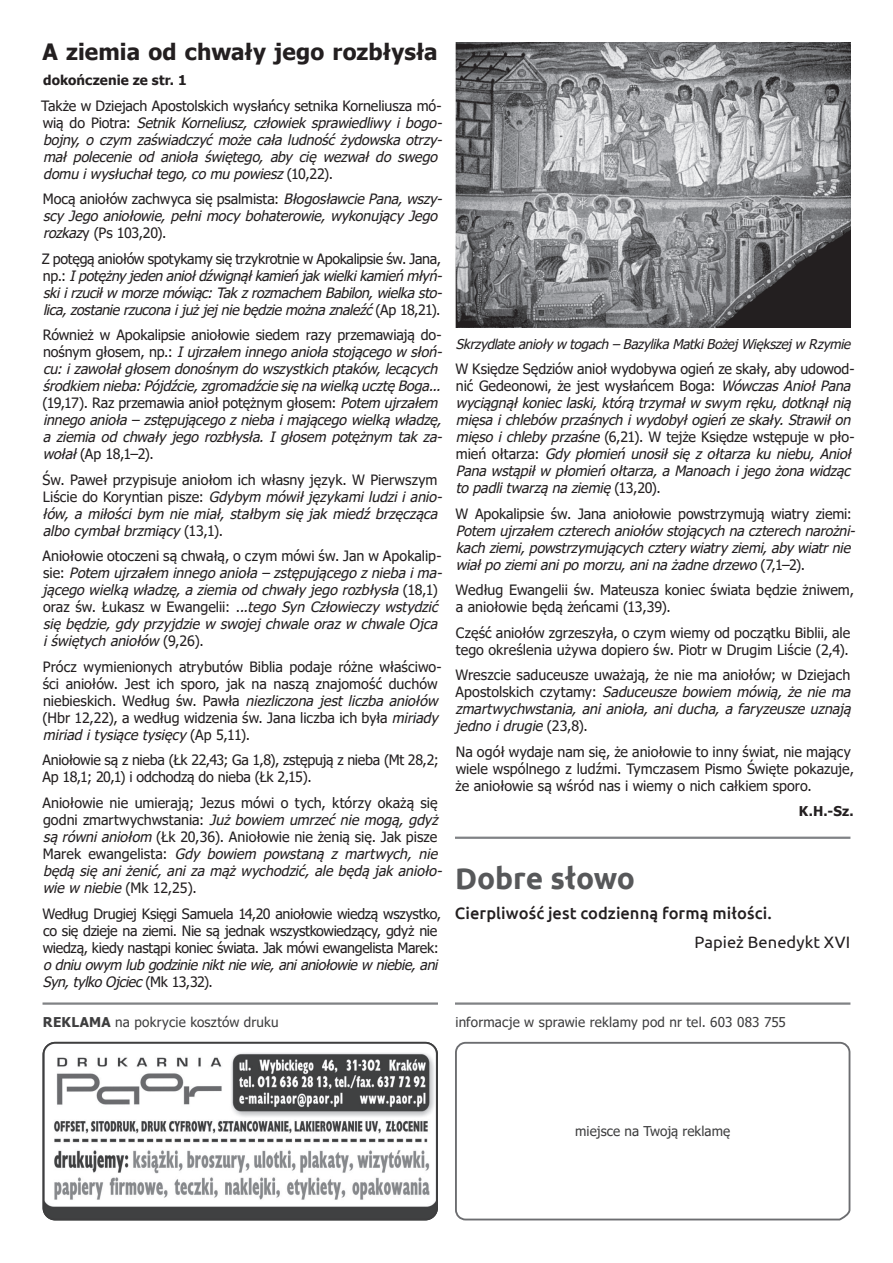
<style>
.page{position:relative;width:893px;height:1263px;background:#fff}
.page>*{position:absolute;margin:0;border:0;box-sizing:border-box;transform-origin:0 0}
.t1{font:700 30px "Ubuntu";letter-spacing:-.005em;color:#57585a}
.t2{font:700 22.5px "Tahoma";letter-spacing:.005em;color:#231f20}
.t3{font:500 16.5px "Ubuntu";letter-spacing:.005em;color:#231f20}
.t4{font:16.5px "Ubuntu";letter-spacing:.005em;color:#231f20}
.t5{font:italic 14.25px/17px "Tahoma";letter-spacing:-.01em;color:#231f20}
.t6{font:14.25px/17px "Tahoma";letter-spacing:-.005em;color:#231f20}
.t7{font:14.25px/17px "Tahoma";letter-spacing:-.025em;color:#231f20}
.t8{font:13.5px "Tahoma";letter-spacing:.01em;color:#3e3e3f}
.t9{font:italic 13.5px "Tahoma";color:#231f20}
.t10{font:700 13.5px "Tahoma";letter-spacing:.005em;color:#231f20}
.s1{font-style:normal}
.s2{font-style:italic}
.s3{font-weight:700}
</style>
<div class="page">
<img style="left:43px;top:1042px;width:395px;height:178px">
<div style="left:43px;top:1042px;width:395px;height:178px;border:2px solid #3e3e3f;border-radius:12px"></div>
<hr style="left:43px;top:1002px;width:395px;height:3px;background:#808285">
<hr style="left:455px;top:1002px;width:395px;height:3px;background:#808285">
<svg style="left:455px;top:1041px;width:396px;height:180px"></svg>
<hr style="left:455px;top:837px;width:395px;height:2px;background:#808285">
<img style="left:455px;top:43px;width:396px;height:284px">
<h2 class="t2" style="left:43px;top:36px;width:397px">A ziemia od chwały jego rozbłysła</h2>
<p class="t10" style="left:43px;top:71px;width:145px">dokończenie ze str. 1</p>
<p class="t5" style="left:41px;top:98px;width:406px"><span class="s1">Także w Dziejach Apostolskich wysłańcy setnika Korneliusza mó&shy;w i ą d o P i o t r a :</span> Setnik Korneliusz, człowiek sprawiedliwy i bogo&shy;boj ny, o czym zaświadczyć może cała ludność żydowska otrzy&shy;mał polecenie od anioła świętego, aby cię wezwał do swego domui wysłuchałtego,comupowiesz<span class="s1">( 1 0 , 2 2 ) .</span></p>
<p class="t5" style="left:43px;top:191px;width:405px"><span class="s1">Mocą aniołów zachwyca się psalmista:</span> BłogosławciePana,wszy&shy;scyJegoaniołowie,pełnimocybohaterowie,wykonującyJego rozkaz<span class="s1">y (Ps 103,20).</span></p>
<p class="t5" style="left:42px;top:251px;width:406px"><span class="s1">Z potęgą aniołów spotykamy się trzykrotnie w Apokalipsie św. Jana, n p . :</span> Ipotężnyjedenaniołdźwignąłkamieńjakwielkikamieńmłyń&shy;skiirzuciłw morzemówiąc:Takzrozmachem Babilon,wielkasto&shy;lica,zostanierzuconaijużjej niebędziemożnaznaleźć<span class="s1">( A p 1 8 , 2 1 ) .</span></p>
<p class="t5" style="left:43px;top:327px;width:405px"><span class="s1">Również w Apokalipsie aniołowie siedem razy przemawiają do&shy;n o ś n y m g ł o s e m , n p . :</span> Iujrzałem innegoaniołastojącegow słoń&shy;cu:izawołałgłosem donośnym dowszystkichptaków,lecących środkiem nieba:Pójdźcie,zgromadźciesięnawielkąucztęBoga... <span class="s1">(19,17). Raz przemawia anioł potężnym głosem:</span> Potem ujrzałem innegoanioła–zstępującegozniebaimającegowielkąwładzę, a ziemia od chwały jego rozbłysła. I głosem potężnym tak za&shy;wołał<span class="s1">(Ap 18,1–2).</span></p>
<p class="t5" style="left:43px;top:472px;width:405px"><span class="s1">Św. Paweł przypisuje aniołom ich własny język. W Pierwszym L i ś c i e d o Ko r y n t i a n p i s z e :</span> Gdybym mówiłjęzykamiludziianio&shy;łów, a miłości bym nie miał, stałbym się jak miedź brzęcząca albocymbałbrzmiący<span class="s1">( 1 3 , 1 ) .</span></p>
<p class="t5" style="left:42px;top:548px;width:405px"><span class="s1">Aniołowie otoczeni są chwałą, o czym mówi św. Jan w Apokalip&shy;s i e :</span> Potem ujrzałem innegoanioła–zstępującegoznieba ima&shy;jącegowielkąwładzę, aziemiaodchwałyjegorozbłysła <span class="s1">( 1 8 , 1 ) o ra z ś w . Ł u ka s z w E wa n g e l i i : .</span> ..tego Syn Człowieczy wstydzić siębędzie,gdyprzyjdziew swojej chwaleorazw chwaleOjca i świętychaniołów <span class="s1">( 9 , 2 6 ) .</span></p>
<p class="t6" style="left:43px;top:659px;width:401px">Prócz wymienionych atrybutów Biblia podaje różne właściwo&shy;ści aniołów. Jest ich sporo, jak na naszą znajomość duchów n i e b i e s k i c h. We d ł u g ś w. P awł a <span class="s2">niezliczona jest liczba aniołów </span>(Hbr 12,22), a według widzenia św. Jana liczba ich była <span class="s2">miriady miriaditysiącetysięcy</span>( A p 5 , 1 1 ) .</p>
<p class="t6" style="left:42px;top:752px;width:398px">Aniołowie są z nieba (Łk 22,43; Ga 1,8), zstępują z nieba (Mt 28,2;<br>Ap 18,1; 20,1) i odchodzą do nieba (Łk 2,15).</p>
<p class="t6" style="left:42px;top:795px;width:405px">Aniołowie nie umierają; Jezus mówi o tych, którzy okażą się g o d n i z m a r t w yc h w s t a n i a : <span class="s2">Jużbowiem umrzećniemogą,gdyż sąrównianiołom</span> (Łk 20,36). Aniołowie nie żenią się. Jak pisze M a r e k e w a n g e l i s t a : <span class="s2">Gdy bowiem powstaną z martwych, nie będąsięaniżenić,anizamążwychodzić,alebędąjakanioło&shy;wiew niebie</span>(Mk 12,25).</p>
<p class="t7" style="left:43px;top:906px;width:400px">Według Drugiej Księgi Samuela 14,20 aniołowie wiedzą wszystko, co się dzieje na ziemi. Nie są jednak wszystkowiedzący, gdyż nie wiedzą, kiedy nastąpi koniec świata. Jak mówi ewangelista Marek:</p>
<p class="t5" style="left:43px;top:957px;width:400px">odniuowym lubgodzinieniktniewie,anianiołowiew niebie,ani<br>Syn,tylkoOjciec<span class="s1">( M k 1 3 , 3 2 ) .</span></p>
<p class="t8" style="left:43px;top:1013px;width:237px"><span class="s3">REKLAMA</span> na pokrycie kosztów druku</p>
<p class="t9" style="left:456px;top:335px;width:400px">Skrzydlateanioływ togach–BazylikaMatkiBożej Większej w Rzymie</p>
<p class="t5" style="left:456px;top:361px;width:401px;text-align:justify"><span class="s1">W Księdze Sędziów anioł wydobywa ogień ze skały, aby udowod&shy;nić Gedeonowi, że jest wysłańcem Boga:</span> Wówczas Anioł Pana wyciągnąłkonieclaski,którątrzymałw swym ręku,dotknąłnią mięsaichlebów przaśnychiwydobyłogieńzeskały.Strawiłon mięsoichlebyprzaśne<span class="s1">(6,21). W tejże Księdze wstępuje w pło&shy;m i e ń o ł t a r z a :</span> Gdy płomień unosił się z ołtarza ku niebu, Anioł Panawstąpiłw płomieńołtarza,aManoachijegożonawidząc topadlitwarząnaziemię<span class="s1">( 1 3 , 2 0 ) .</span></p>
<p class="t6" style="left:456px;top:506px;width:398px">W Apokalipsie św. Jana aniołowie powstrzymują wiatry ziemi:</p>
<p class="t5" style="left:456px;top:523px;width:405px">Potem uj rzałem czterechaniołów stojącychnaczterechnarożni&shy;kachziemi,powstrzymującychczterywiatryziemi,abywiatrnie wiałpoziemianipomorzu,aninażadnedrzewo<span class="s1">( 7, 1 – 2 ) .</span></p>
<p class="t6" style="left:456px;top:582px;width:400px">Według Ewangelii św. Mateusza koniec świata będzie żniwem, a aniołowie będą żeńcami (13,39).</p>
<p class="t6" style="left:456px;top:625px;width:396px">Część aniołów zgrzeszyła, o czym wiemy od początku Biblii, ale tego określenia używa dopiero św. Piotr w Drugim Liście (2,4).</p>
<p class="t5" style="left:455px;top:667px;width:401px"><span class="s1">Wreszcie saduceusze uważają, że nie ma aniołów; w Dziejach A p o s t o l s k i c h c z y t a m y :</span> Saduceusze bowiem mówią, że nie ma zmartwychwstania, ani anioła, ani ducha, a faryzeusze uznają jednoidrugie<span class="s1">( 2 3 , 8 ) .</span></p>
<p class="t6" style="left:456px;top:744px;width:400px">Na ogół wydaje nam się, że aniołowie to inny świat, nie mający wiele wspólnego z ludźmi. Tymczasem Pismo Święte pokazuje, że aniołowie są wśród nas i wiemy o nich całkiem sporo.</p>
<p class="t10" style="left:799px;top:802px;width:56px">K.H.-Sz.</p>
<h1 class="t1" style="left:455px;top:860px;width:182px">Dobre słowo</h1>
<p class="t3" style="left:455px;top:902px;width:318px">Cierpliwość jest codzienną formą miłości.</p>
<p class="t4" style="left:694px;top:932px;width:157px">Papież Benedykt XVI</p>
<p class="t8" style="left:455px;top:1013px;width:332px">informacje w sprawie reklamy pod nr tel. 603 083 755</p>
<p class="t8" style="left:575px;top:1122px;width:156px">miejsce na Twoją reklamę</p>
</div>
